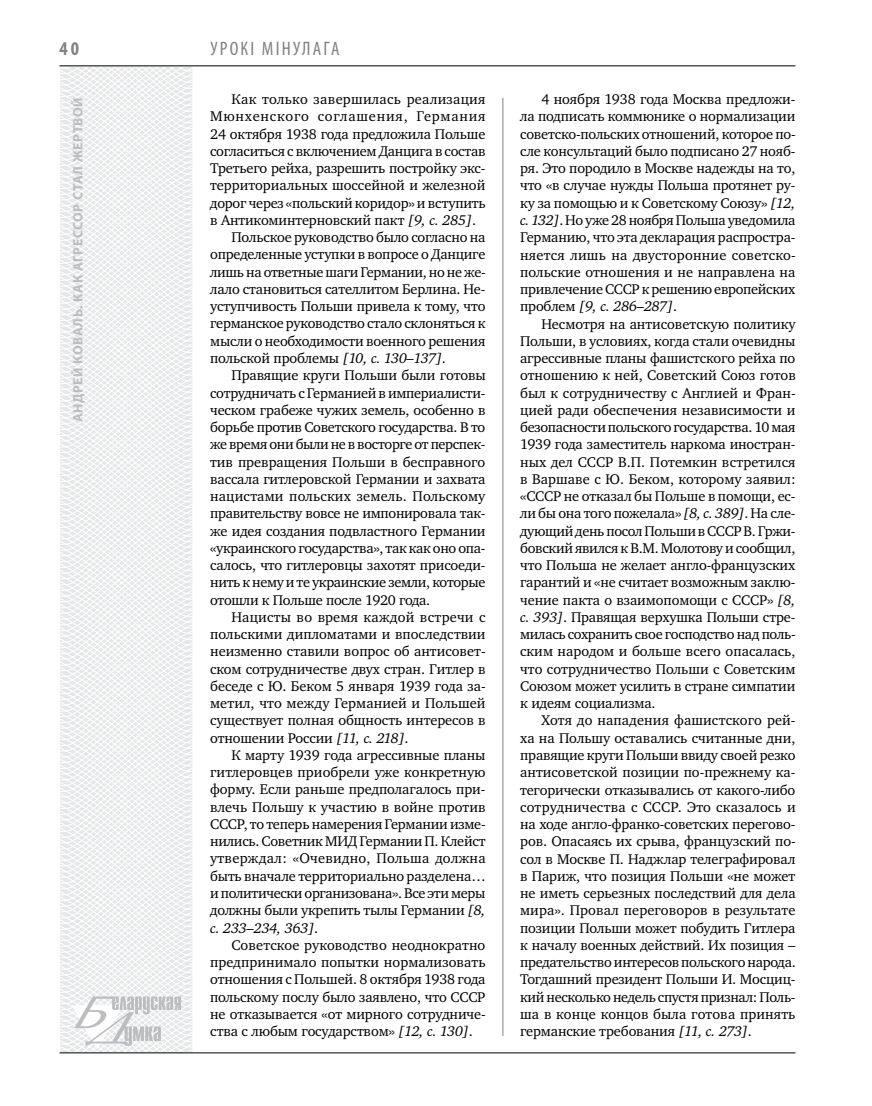
<style>
.page{position:relative;width:872px;height:1106px;background:#fff}
.page>*{position:absolute;margin:0;border:0;box-sizing:border-box;transform-origin:0 0}
.t1{font:condensed 19.5px "Myriad Pro";color:#808285}
.t2{font:700 condensed 19.5px "Myriad Pro";color:#808285}
.t3{font:14.4px/17.2px "Charter C";letter-spacing:-.01em;color:#000;text-align:justify}
.t4{font:14.4px "Charter C";letter-spacing:.01em;color:#000}
.t5{font:14.4px "Charter C";letter-spacing:.02em;color:#000}
.t6{font:14.4px "Charter C";letter-spacing:.015em;color:#000}
.t7{font:14.4px "Charter C";letter-spacing:.055em;color:#000}
.t8{font:italic 14.4px "Charter C";letter-spacing:-.01em;color:#000}
.t9{font:700 13.5px "Myriad Pro";letter-spacing:.04em;color:#bcbdc0}
.s1{font-style:italic}
.s2{font-style:normal}
</style>
<div class="page">
<svg style="left:59px;top:65px;width:192px;height:989px"></svg>
<hr style="left:502px;top:98px;width:1px;height:938px;background:#808285">
<hr style="left:60px;top:1052px;width:735px;height:1px;background:#000">
<svg style="left:71px;top:996px;width:110px;height:53px"></svg>
<hr style="left:60px;top:65px;width:735px;height:1px;background:#000">
<h1 class="t2" style="left:60px;top:37px;width:21px">40</h1>
<p class="t9" style="left:69px;top:422px;width:326px;rotate:-90deg">Андрей КОВАЛЬ. Как агрессор стал жертвой</p>
<h1 class="t1" style="left:210px;top:37px;width:11px">урок</h1>
<h1 class="t1" style="left:250px;top:37px;width:42px">і мінулага</h1>
<p class="t6" style="left:231px;top:91px;width:256px">Как только завершилась реализация</p>
<p class="t7" style="left:210px;top:108px;width:277px">Мюнхенского соглашения, Германия</p>
<p class="t3" style="left:210px;top:125px;width:277px">24 октября 1938 года предложила Польше</p>
<p class="t3" style="left:210px;top:142px;width:277px">согласиться с включением Данцига в состав</p>
<p class="t3" style="left:210px;top:160px;width:277px">Третьего рейха, разрешить постройку экс-</p>
<p class="t3" style="left:210px;top:177px;width:277px">территориальных шоссейной и железной</p>
<p class="t3" style="left:210px;top:194px;width:277px">дорог через «польский коридор» и вступить</p>
<p class="t3" style="left:210px;top:211px;width:267px">в Антикоминтерновский пакт <span class="s1">[9, с. 285]</span>.</p>
<p class="t3" style="left:231px;top:229px;width:256px">Польское руководство было согласно на</p>
<p class="t3" style="left:210px;top:246px;width:277px">определенные уступки в вопросе о Данциге</p>
<p class="t3" style="left:210px;top:263px;width:277px">лишь на ответные шаги Германии, но не же-</p>
<p class="t3" style="left:210px;top:280px;width:277px">лало становиться сателлитом Берлина. Не-</p>
<p class="t3" style="left:210px;top:298px;width:277px">уступчивость Польши привела к тому, что</p>
<p class="t3" style="left:210px;top:315px;width:277px">германское руководство стало склоняться к</p>
<p class="t3" style="left:210px;top:332px;width:277px">мысли о необходимости военного решения</p>
<p class="t3" style="left:210px;top:349px;width:237px">польской проблемы <span class="s1">[10, с. 130–137]</span>.</p>
<p class="t3" style="left:231px;top:367px;width:256px">Правящие круги Польши были готовы</p>
<p class="t3" style="left:210px;top:384px;width:277px">сотрудничать с Германией в империалисти-</p>
<p class="t3" style="left:210px;top:401px;width:277px">ческом грабеже чужих земель, особенно в</p>
<p class="t3" style="left:210px;top:418px;width:277px">борьбе против Советского государства. В то</p>
<p class="t3" style="left:210px;top:436px;width:277px">же время они были не в восторге от перспек-</p>
<p class="t3" style="left:210px;top:453px;width:277px">тив превращения Польши в бесправного</p>
<p class="t3" style="left:210px;top:470px;width:277px">вассала гитлеровской Германии и захвата</p>
<p class="t4" style="left:210px;top:488px;width:277px">нацистами польских земель. Польскому</p>
<p class="t3" style="left:210px;top:505px;width:277px">правительству вовсе не импонировала так-</p>
<p class="t3" style="left:210px;top:522px;width:277px">же идея создания подвластного Германии</p>
<p class="t3" style="left:210px;top:539px;width:277px">«украинского государства», так как оно опа-</p>
<p class="t3" style="left:210px;top:556px;width:277px">салось, что гитлеровцы захотят присоеди-</p>
<p class="t3" style="left:210px;top:574px;width:277px">нить к нему и те украинские земли, которые</p>
<p class="t3" style="left:210px;top:591px;width:222px">отошли к Польше после 1920 года.</p>
<p class="t4" style="left:231px;top:609px;width:255px">Нацисты во время каждой встречи с</p>
<p class="t3" style="left:210px;top:625px;width:277px">польскими дипломатами и впоследствии</p>
<p class="t3" style="left:210px;top:643px;width:277px">неизменно ставили вопрос об антисовет-</p>
<p class="t3" style="left:210px;top:660px;width:277px">ском сотрудничестве двух стран. Гитлер в</p>
<p class="t3" style="left:210px;top:677px;width:277px">беседе с Ю. Беком 5 января 1939 года за-</p>
<p class="t3" style="left:210px;top:694px;width:277px">метил, что между Германией и Польшей</p>
<p class="t3" style="left:210px;top:712px;width:277px">существует полная общность интересов в</p>
<p class="t3" style="left:210px;top:729px;width:200px">отношении России <span class="s1">[11, с. 218]</span>.</p>
<p class="t3" style="left:231px;top:746px;width:255px">К марту 1939 года агрессивные планы</p>
<p class="t3" style="left:210px;top:764px;width:277px">гитлеровцев приобрели уже конкретную</p>
<p class="t3" style="left:210px;top:781px;width:277px">форму. Если раньше предполагалось при-</p>
<p class="t3" style="left:210px;top:798px;width:277px">влечь Польшу к участию в войне против</p>
<p class="t3" style="left:210px;top:815px;width:277px">СССР, то теперь намерения Германии изме-</p>
<p class="t3" style="left:210px;top:833px;width:277px">нились. Советник МИД Германии П. Клейст</p>
<p class="t5" style="left:210px;top:850px;width:277px">утверждал: «Очевидно, Польша должна</p>
<p class="t3" style="left:210px;top:867px;width:277px">быть вначале территориально разделена…</p>
<p class="t3" style="left:210px;top:884px;width:277px">и политически организована». Все эти меры</p>
<p class="t3" style="left:210px;top:902px;width:277px">должны были укрепить тылы Германии <span class="s1">[8,</span></p>
<p class="t8" style="left:210px;top:919px;width:110px">с. 233–234, 363]<span class="s2">.</span></p>
<p class="t3" style="left:231px;top:936px;width:255px">Советское руководство неоднократно</p>
<p class="t3" style="left:210px;top:953px;width:277px">предпринимало попытки нормализовать</p>
<p class="t3" style="left:210px;top:971px;width:277px">отношения с Польшей. 8 октября 1938 года</p>
<p class="t3" style="left:210px;top:988px;width:277px">польскому послу было заявлено, что СССР</p>
<p class="t3" style="left:210px;top:1005px;width:277px">не отказывается «от мирного сотрудниче-</p>
<p class="t3" style="left:210px;top:1022px;width:264px">ства с любым государством» <span class="s1">[12, с. 130]</span>.</p>
<p class="t3" style="left:520px;top:91px;width:277px;text-indent:21px">4 ноября 1938 года Москва предложи&shy;ла подписать коммюнике о нормализации советско-польских отношений, которое по&shy;сле консультаций было подписано 27 нояб&shy;ря. Это породило в Москве надежды на то, что «в случае нужды Польша протянет ру&shy;ку за помощью и к Советскому Союзу» <span class="s1">[12, с. 132]</span>. Но уже 28 ноября Польша уведомила Германию, что эта декларация распростра&shy;няется лишь на двусторонние советско&shy;польские отношения и не направлена на привлечение СССР к решению европейских проблем <span class="s1">[9, с. 286–287]</span>.</p>
<p class="t3" style="left:520px;top:315px;width:277px;text-indent:21px">Несмотря на антисоветскую политику Польши, в условиях, когда стали очевидны агрессивные планы фашистского рейха по отношению к ней, Советский Союз готов был к сотрудничеству с Англией и Фран&shy;цией ради обеспечения независимости и безопасности польского государства. 10 мая 1939 года заместитель наркома иностран&shy;ных дел СССР В.П. Потемкин встретился в Варшаве с Ю. Беком, которому заявил: «СССР не отказал бы Польше в помощи, ес&shy;ли бы она того пожелала» <span class="s1">[8, с. 389]</span>. На сле&shy;дующий день посол Польши в СССР В. Гржи&shy;бовский явился к В.М. Молотову и сообщил, что Польша не желает англо-французских гарантий и «не считает возможным заклю&shy;чение пакта о взаимопомощи с СССР» <span class="s1">[8, с. 393]</span>. Правящая верхушка Польши стре&shy;милась сохранить свое господство над поль&shy;ским народом и больше всего опасалась, что сотрудничество Польши с Советским Союзом может усилить в стране симпатии к идеям социализма.</p>
<p class="t3" style="left:520px;top:712px;width:277px;text-indent:21px">Хотя до нападения фашистского рей&shy;ха на Польшу оставались считанные дни, правящие круги Польши ввиду своей резко антисоветской позиции по-прежнему ка&shy;тегорически отказывались от какого-либо сотрудничества с СССР. Это сказалось и на ходе англо-франко-советских перегово&shy;ров. Опасаясь их срыва, французский по&shy;сол в Москве П. Наджлар телеграфировал в Париж, что позиция Польши «не может не иметь серьезных последствий для дела мира». Провал переговоров в результате позиции Польши может побудить Гитлера к началу военных действий. Их позиция – предательство интересов польского народа.<br>Тогдашний президент Польши И. Мосциц&shy;кий несколько недель спустя признал: Поль&shy;ша в конце концов была готова принять германские требования <span class="s1">[11, с. 273]</span>.</p>
</div>
